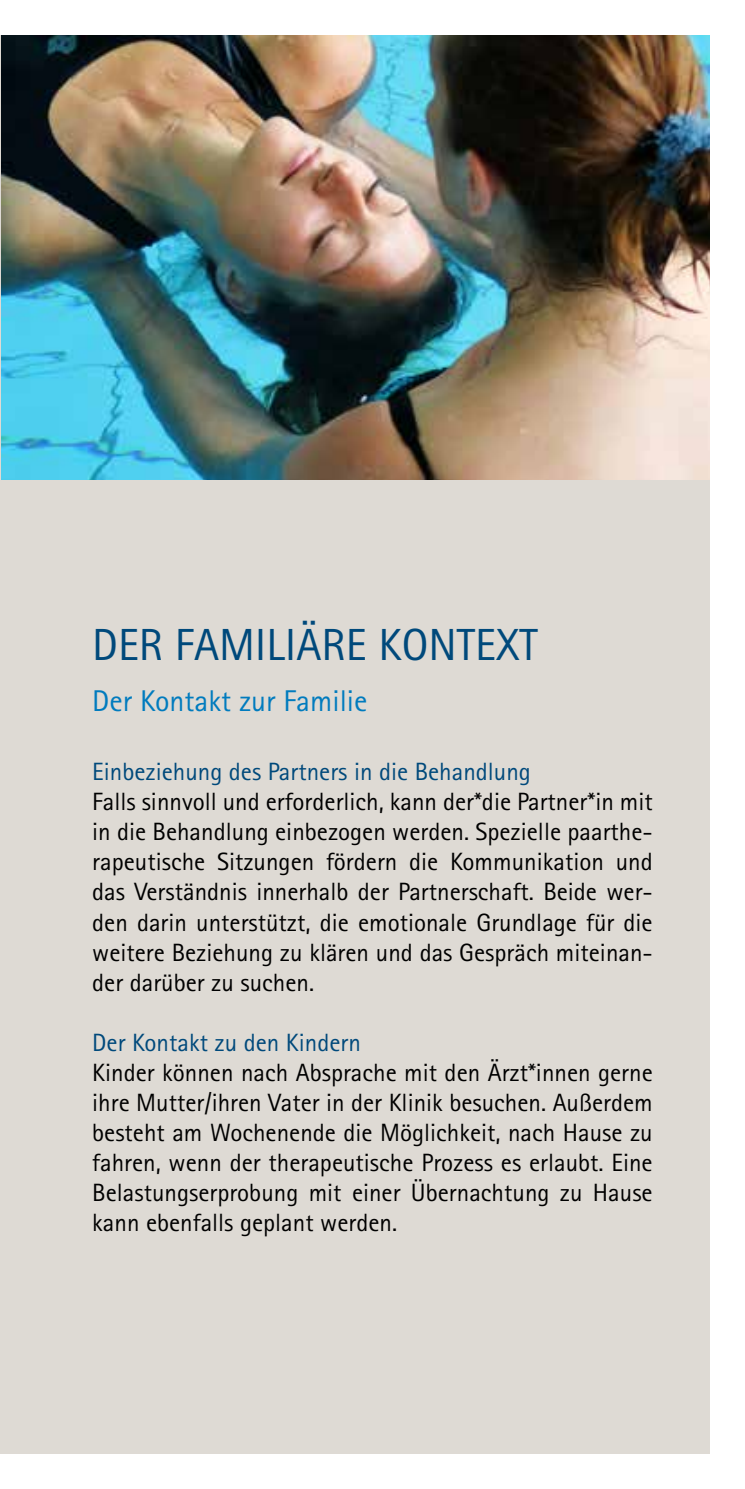
<style>
.page{position:relative;width:745px;height:1489px;background:#fff}
.page>*{position:absolute;margin:0;border:0;box-sizing:border-box;transform-origin:0 0}
.t1{font:45px "Rotis Sans Serif";color:#00497b}
.t2{font:30px "Rotis Sans Serif";color:#007bbe}
.t3{font:25px/30px "Rotis Sans Serif";color:#000;text-align:justify}
.t4{font:25px "Rotis Sans Serif";color:#00497b}
</style>
<div class="page">
<div style="left:0;top:35px;width:709px;height:1418px;background:#dedad4"></div>
<img style="left:2px;top:35px;width:707px;height:444px">
<h1 class="t1" style="left:92px;top:618px;width:447px">DER FAMILIÄRE KONTEXT</h1>
<p class="t2" style="left:92px;top:682px;width:276px">Der Kontakt zur Familie</p>
<p class="t4" style="left:92px;top:757px;width:440px">Einbeziehung des Partners in die Behandlung</p>
<p class="t3" style="left:92px;top:786px;width:561px">Falls sinnvoll und erforderlich, kann der*die Partner*in mit in die Behandlung einbezogen werden. Spezielle paarthe&shy;rapeutische Sitzungen fördern die Kommunikation und das Verständnis innerhalb der Partnerschaft. Beide wer&shy;den darin unterstützt, die emotionale Grundlage für die weitere Beziehung zu klären und das Gespräch miteinan&shy;der darüber zu suchen.</p>
<p class="t4" style="left:92px;top:1027px;width:270px">Der Kontakt zu den Kindern</p>
<p class="t3" style="left:92px;top:1056px;width:561px">Kinder können nach Absprache mit den Ärzt*innen gerne ihre Mutter/ihren Vater in der Klinik besuchen. Außerdem besteht am Wochenende die Möglichkeit, nach Hause zu fahren, wenn der therapeutische Prozess es erlaubt. Eine Belastungserprobung mit einer Übernachtung zu Hause kann ebenfalls geplant werden.</p>
</div>
